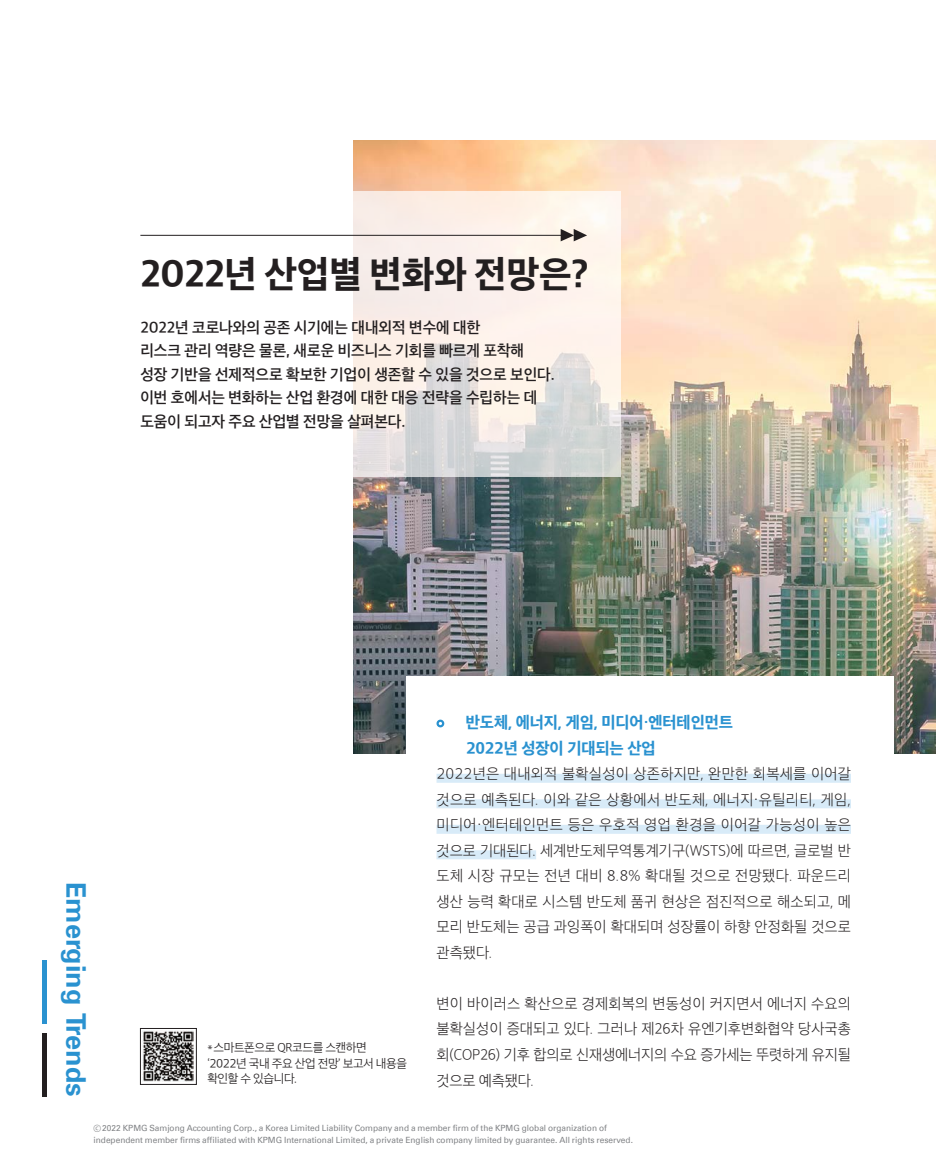
<style>
.page{position:relative;width:936px;height:1170px;background:#fff}
.page>*{position:absolute;margin:0;border:0;box-sizing:border-box;transform-origin:0 0}
.t1{font:36px "SD Gothic Neoa h Ex Bd";color:#231f20}
.t2{font:700 27px "Universfor KPMG";color:#2a92d0}
.t3{font:15.75px/25.5px "SD Gothic Neoa Uni h Eb";letter-spacing:-.01em;color:#2a92d0}
.t4{font:15px/23.5px "SD Gothic Neoa f Sm";color:#231f20}
.t5{font:14.55px/25.5px "SD Gothic Neoa b Ult Lt";letter-spacing:.005em;color:#231f20;text-align:justify}
.t6{font:14.55px/25.5px "SD Gothic Neoa Uni b Ul";letter-spacing:.03em;color:#231f20;text-align:justify}
.t7{font:11.7px/15.6px "SD Gothic Neoa Uni c Lt";letter-spacing:-.03em;color:#231f20}
.t8{font:8.55px/12.5px "Universfor KPMG";color:#808285}
.s1{font-family:"SD Gothic Neoa Uni b Ul"}
</style>
<div class="page">
<img style="left:353px;top:140px;width:582px;height:613px">
<svg style="left:140px;top:191px;width:481px;height:285px"></svg>
<div style="left:406px;top:676px;width:487px;height:413px;background:#fff"></div>
<div style="left:436px;top:773px;width:414px;height:9px;background:#d8ebf8"></div>
<div style="left:436px;top:799px;width:414px;height:9px;background:#d8ebf8"></div>
<div style="left:436px;top:824px;width:414px;height:9px;background:#d8ebf8"></div>
<div style="left:436px;top:850px;width:100px;height:9px;background:#d8ebf8"></div>
<div style="left:436px;top:719px;width:8px;height:8px;border:2px solid #2a92d0;border-radius:50%"></div>
<hr style="left:43px;top:1032px;width:4px;height:64px;background:#231f20">
<hr style="left:43px;top:960px;width:4px;height:64px;background:#2a92d0">
<div style="left:140px;top:1028px;width:56px;height:56px;background:linear-gradient(to bottom,#fafcfc,#fbfcfc)"></div>
<img style="left:143px;top:1030px;width:51px;height:51px">
<div style="left:140px;top:1027px;width:57px;height:57px;border:1px solid #231f20"></div>
<hr style="left:140px;top:235px;width:421px;height:1px;background:#231f20">
<svg style="left:560px;top:229px;width:27px;height:12px"></svg>
<h1 class="t1" style="left:140px;top:256px;width:449px">2022년 산업별 변화와 전망은?</h1>
<p class="t4" style="left:140px;top:315px;width:416px">2022년 코로나와의 공존 시기에는 대내외적 변수에 대한<br>리스크 관리 역량은 물론, 새로운 비즈니스 기회를 빠르게 포착해 성장 기반을 선제적으로 확보한 기업이 생존할 수 있을 것으로 보인다. 이번 호에서는 변화하는 산업 환경에 대한 대응 전략을 수립하는 데 도움이 되고자 주요 산업별 전망을 살펴본다.</p>
<h2 class="t2" style="left:92px;top:881px;width:216px;rotate:90deg">Emerging Trends</h2>
<p class="t7" style="left:207px;top:1039px;width:201px">*스마트폰으로 QR코드를 스캔하면 ‘2022년 국내 주요 산업 전망’ 보고서 내용을 확인할 수 있습니다.</p>
<p class="t3" style="left:466px;top:709px;width:268px">반도체, 에너지, 게임, 미디어·엔터테인먼트<br>2022년 성장이 기대되는 산업</p>
<p class="t6" style="left:436px;top:761px;width:416px">2022년은 대내외적 불확실성이 상존하지만, 완만한 회복세를 이어갈 것으로 예측된다. 이와 같은 상황에서 반도체, 에너지·유틸리티, 게임, 미디어·엔터테인먼트 등은 우호적 영업 환경을 이어갈 가능성이 높은</p>
<p class="t5" style="left:436px;top:837px;width:416px"><span class="s1">것으로 기대된다.</span> 세계반도체무역통계기구(WSTS)에 따르면, 글로벌 반 도체 시장 규모는 전년 대비 8.8% 확대될 것으로 전망됐다. 파운드리 생산 능력 확대로 시스템 반도체 품귀 현상은 점진적으로 해소되고, 메 모리 반도체는 공급 과잉폭이 확대되며 성장률이 하향 안정화될 것으로 관측됐다.</p>
<p class="t5" style="left:436px;top:990px;width:416px">변이 바이러스 확산으로 경제회복의 변동성이 커지면서 에너지 수요의 불확실성이 증대되고 있다. 그러나 제26차 유엔기후변화협약 당사국총 회(COP26) 기후 합의로 신재생에너지의 수요 증가세는 뚜렷하게 유지될 것으로 예측됐다.</p>
<p class="t8" style="left:94px;top:1121px;width:541px"><span class="s1">ⓒ</span> 2022 KPMG Samjong Accounting Corp., a Korea Limited Liability Company and a member firm of the KPMG global organization of independent member firms affiliated with KPMG International Limited, a private English company limited by guarantee. All rights reserved.</p>
</div>
